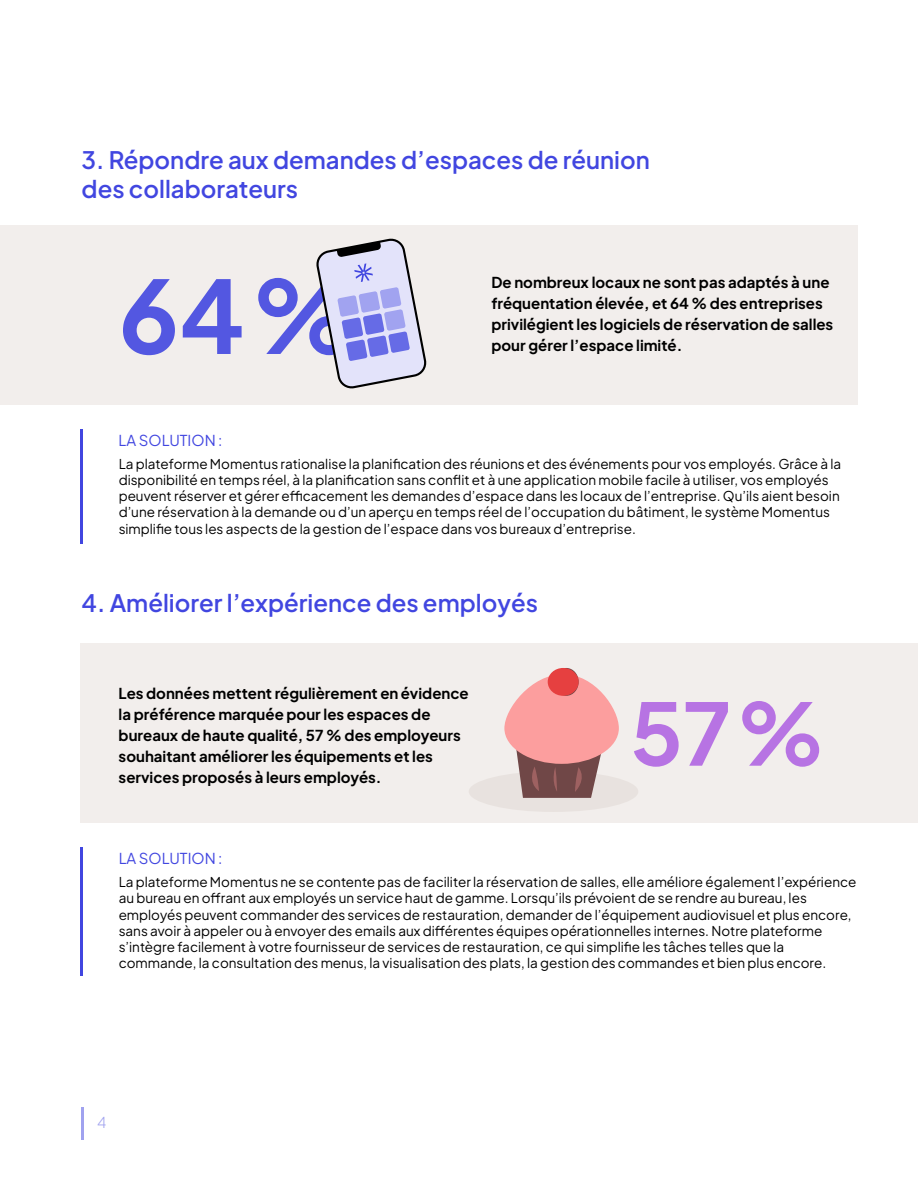
<style>
.page{position:relative;width:918px;height:1188px;background:#fff}
.page>*{position:absolute;margin:0;border:0;box-sizing:border-box;transform-origin:0 0}
.t1{font:700 100.5px "Plus Jakarta Sans";color:#4146e0}
.t2{font:700 85.5px "Plus Jakarta Sans";color:#b166e3}
.t3{font:600 24px/28.8px "Plus Jakarta Sans";color:#4146e0}
.t4{font:700 15px/21px "Plus Jakarta Sans";color:#000}
.t5{font:15px "Plus Jakarta Sans";color:#4146e0}
.t6{font:300 15px "Plus Jakarta Sans";color:#a0a2ef}
.t7{font:13.5px/16.2px "Plus Jakarta Sans";color:#000}
</style>
<div class="page">
<hr style="left:81px;top:1107px;width:2px;height:32px;background:#a0a2ef">
<div style="left:81px;top:643px;width:837px;height:180px;background:#f2eeec"></div>
<div style="left:469px;top:771px;width:169px;height:41px;background:#e8e2df;border-radius:50%"></div>
<div style="left:0;top:225px;width:857px;height:179px;background:#f2eeec"></div>
<hr style="left:81px;top:429px;width:2px;height:115px;background:#4146e0">
<hr style="left:81px;top:847px;width:2px;height:129px;background:#4146e0">
<svg style="left:316px;top:238px;width:111px;height:151px"></svg>
<svg style="left:504px;top:675px;width:115px;height:123px"></svg>
<svg style="left:554px;top:668px;width:25px;height:28px"></svg>
<div style="left:548px;top:668px;width:31px;height:28px;background:#e64040;border-radius:50%"></div>
<h3 class="t3" style="left:82px;top:143px;width:570px">3. Répondre aux demandes d’espaces de réunion des collaborateurs</h3>
<h1 class="t1" style="left:119px;top:234px;width:239px">64%</h1>
<p class="t4" style="left:491px;top:270px;width:343px">De nombreux locaux ne sont pas adaptés à une fréquentation élevée, et 64 % des entreprises privilégient les logiciels de réservation de salles pour gérer l’espace limité.</p>
<p class="t5" style="left:119px;top:428px;width:105px">LA SOLUTION :</p>
<p class="t7" style="left:119px;top:454px;width:724px">La plateforme Momentus rationalise la planification des réunions et des événements pour vos employés. Grâce à la disponibilité en temps réel, à la planification sans conflit et à une application mobile facile à utiliser, vos employés peuvent réserver et gérer efficacement les demandes d’espace dans les locaux de l’entreprise. Qu’ils aient besoin d’une réservation à la demande ou d’un aperçu en temps réel de l’occupation du bâtiment, le système Momentus simplifie tous les aspects de la gestion de l’espace dans vos bureaux d’entreprise.</p>
<h3 class="t3" style="left:82px;top:586px;width:458px">4. Améliorer l’expérience des employés</h3>
<p class="t4" style="left:119px;top:681px;width:352px">Les données mettent régulièrement en évidence la préférence marquée pour les espaces de bureaux de haute qualité, 57 % des employeurs souhaitant améliorer les équipements et les services proposés à leurs employés.</p>
<h2 class="t2" style="left:630px;top:664px;width:196px">57%</h2>
<p class="t5" style="left:119px;top:846px;width:105px">LA SOLUTION :</p>
<p class="t7" style="left:119px;top:873px;width:739px">La plateforme Momentus ne se contente pas de faciliter la réservation de salles, elle améliore également l’expérience au bureau en offrant aux employés un service haut de gamme. Lorsqu’ils prévoient de se rendre au bureau, les employés peuvent commander des services de restauration, demander de l’équipement audiovisuel et plus encore, sans avoir à appeler ou à envoyer des emails aux différentes équipes opérationnelles internes. Notre plateforme s’intègre facilement à votre fournisseur de services de restauration, ce qui simplifie les tâches telles que la commande, la consultation des menus, la visualisation des plats, la gestion des commandes et bien plus encore.</p>
<p class="t6" style="left:97px;top:1110px;width:11px">4</p>
</div>
